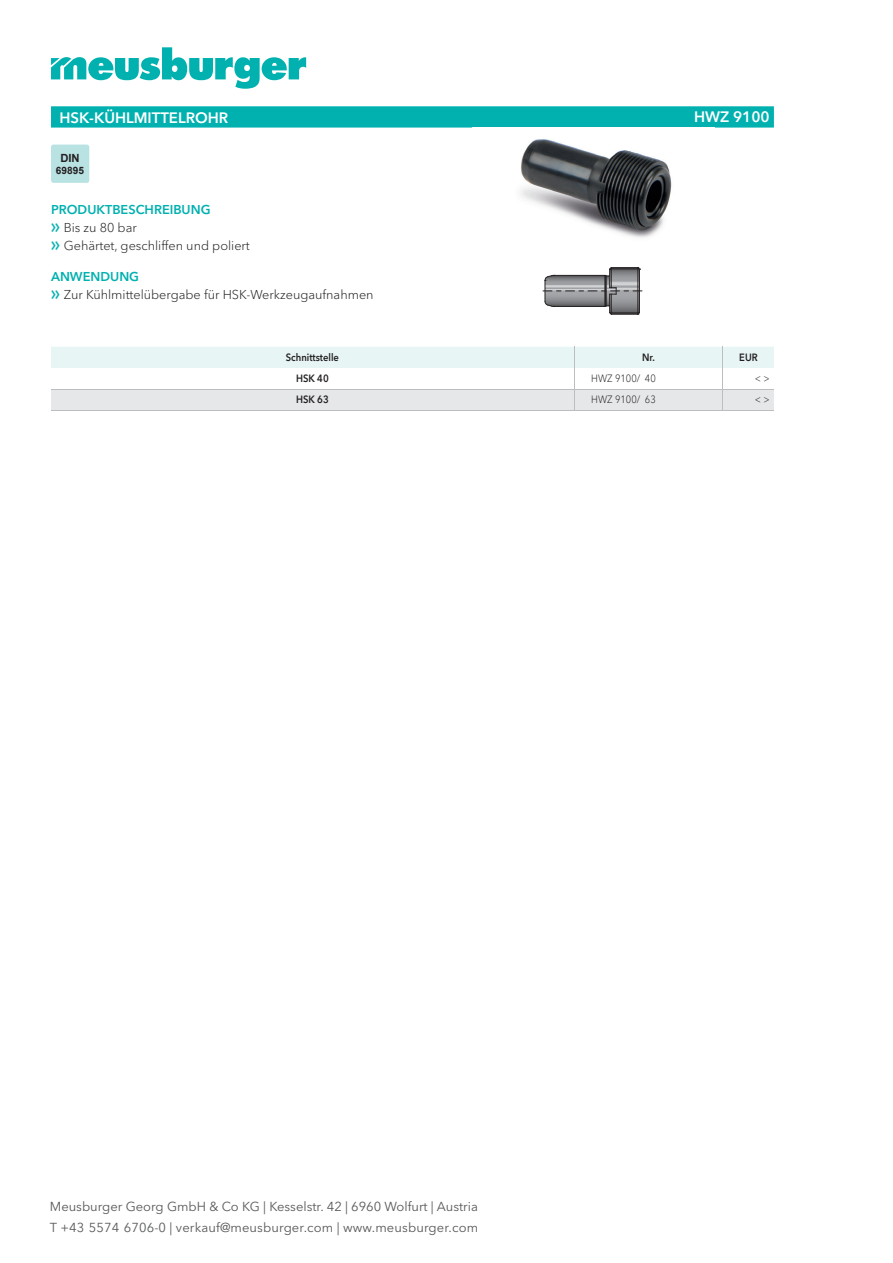
<style>
.page{position:relative;width:893px;height:1263px;background:#fff}
.page>*{position:absolute;margin:0;border:0;box-sizing:border-box;transform-origin:0 0}
.t1{font:600 15px "Avenir Next W1 G";color:#fff}
.t2{font:12.9px/20.7px "Avenir Next W1 G";color:#57585a}
.t3{font:300 12.75px/18px "Avenir Next W1 G";color:#231f20}
.t4{font:700 11.25px "Arial";color:#231f20}
.t5{font:600 10.5px "Avenir Next W1 G";color:#231f20;scale:.9 1}
.t6{font:300 10.5px "Avenir Next W1 G";color:#231f20;scale:.9 1}
.t7{font:700 10.05px "Arial";color:#231f20}
.s1{font-weight:600;color:#00b1b0}
.s2{font-family:"Meusburger Sonderzeichen";font-weight:400;color:#00b1b0}
</style>
<div class="page">
<svg style="left:51px;top:47px;width:255px;height:42px"></svg>
<svg style="left:51px;top:106px;width:723px;height:22px;background:#0ab4b3"></svg>
<div style="left:51px;top:145px;width:38px;height:38px;background:#b9e2e3;border-radius:3px"></div>
<img style="left:520px;top:139px;width:152px;height:99px">
<svg style="left:542px;top:267px;width:100px;height:48px"></svg>
<svg style="left:51px;top:347px;width:723px;height:63px"></svg>
<hr style="left:51px;top:410px;width:523px;height:1px;background:#bcbdc0">
<hr style="left:574px;top:410px;width:149px;height:1px;background:#bcbdc0">
<hr style="left:723px;top:410px;width:51px;height:1px;background:#bcbdc0">
<p class="t1" style="left:60px;top:108px;width:170px">HSK-KÜHLMITTELROHR</p>
<p class="t1" style="left:694px;top:108px;width:77px">HWZ 9100</p>
<p class="t4" style="left:60px;top:150px;width:21px">DIN</p>
<p class="t7" style="left:56px;top:163px;width:30px">69895</p>
<p class="t3" style="left:51px;top:200px;width:200px"><span class="s1">PRODUKTBESCHREIBUNG<br></span><span class="s2">f</span> Bis zu 80 bar<br><span class="s2">f</span> Gehärtet, geschliffen und poliert</p>
<p class="t3" style="left:51px;top:267px;width:324px"><span class="s1">ANWENDUNG<br></span><span class="s2">f</span> Zur Kühlmittelübergabe für HSK-Werkzeugaufnahmen</p>
<p class="t5" style="left:286px;top:351px;width:61px">Schnittstelle</p>
<p class="t5" style="left:642px;top:351px;width:16px">Nr.</p>
<p class="t5" style="left:739px;top:351px;width:22px">EUR</p>
<p class="t5" style="left:296px;top:372px;width:38px">HSK 40</p>
<p class="t6" style="left:591px;top:372px;width:73px">HWZ 9100/ 40</p>
<p class="t6" style="left:755px;top:372px;width:18px">&lt; &gt;</p>
<p class="t5" style="left:296px;top:393px;width:38px">HSK 63</p>
<p class="t6" style="left:591px;top:393px;width:73px">HWZ 9100/ 63</p>
<p class="t6" style="left:755px;top:393px;width:18px">&lt; &gt;</p>
<p class="t2" style="left:50px;top:1196px;width:430px">Meusburger Georg GmbH &amp; Co KG | Kesselstr. 42 | 6960 Wolfurt | Austria<br>T +43 5574 6706-0 | verkauf@meusburger.com | www.meusburger.com</p>
</div>
